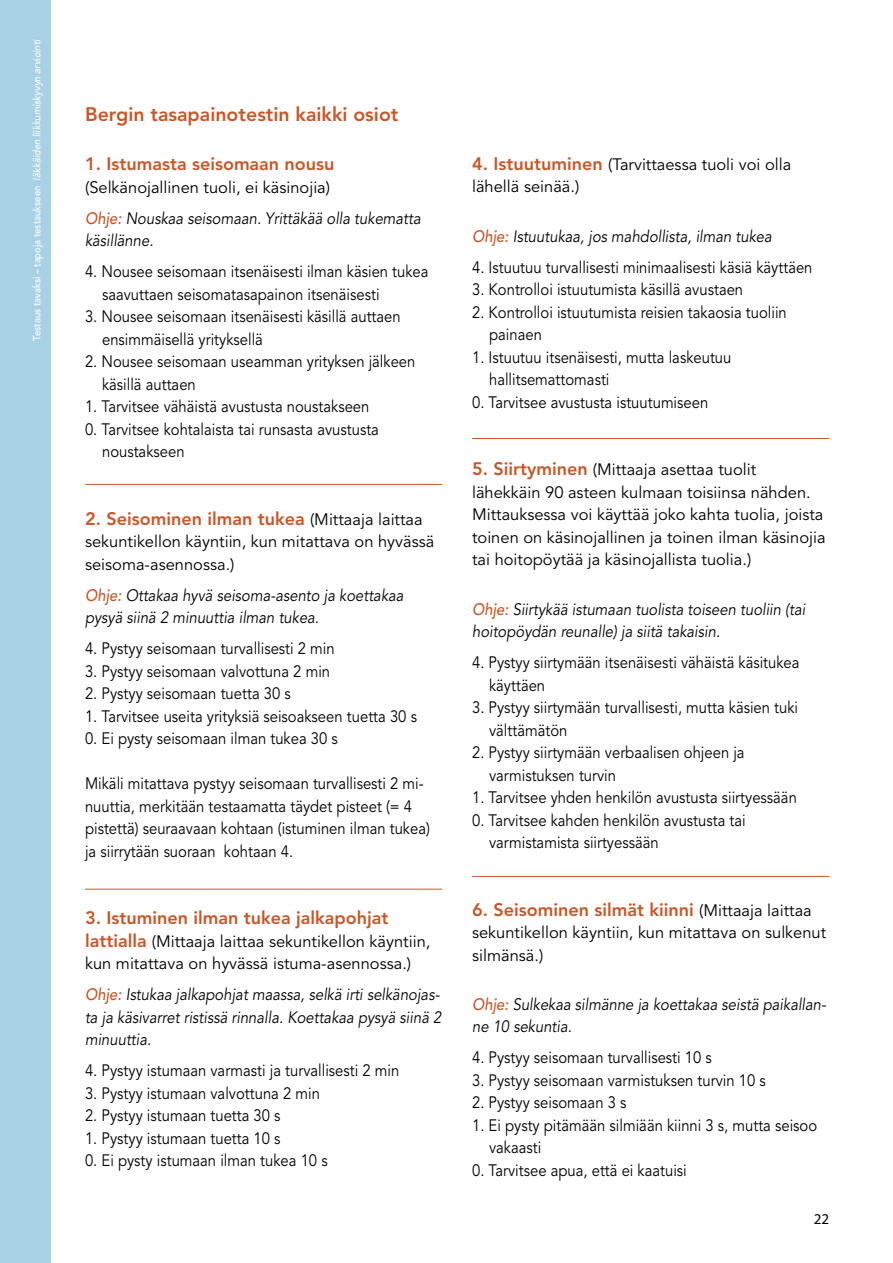
<style>
.page{position:relative;width:893px;height:1263px;background:#fff}
.page>*{position:absolute;margin:0;border:0;box-sizing:border-box;transform-origin:0 0}
.t1{font:800 19.5px "Avenir";color:#c95727}
.t2{font:800 18px "Avenir";color:#c95727}
.t3{font:16.5px/22.5px "Avenir";color:#000;scale:.9 1}
.t4{font:italic 16.5px/22.5px "Avenir";color:#000;scale:.9 1}
.t5{font:16.5px/22.5px "Avenir";color:#000}
.t6{font:15px "Myriad";color:#000}
.t7{font:500 10.5px "Avenir";color:#fff;scale:.9 1}
.s1{font-style:italic}
.s2{font-style:normal}
.s3{font-weight:500;color:#c95727}
.s4{font-weight:400;font-size:16.5px;color:#000}
.s5{font-weight:800;font-size:18px;color:#c95727}
</style>
<div class="page">
<div style="left:0;top:0;width:51px;height:1263px;background:#a9d1e6"></div>
<hr style="left:85px;top:484px;width:357px;height:1px;background:#c95727">
<hr style="left:85px;top:889px;width:357px;height:1px;background:#c95727">
<hr style="left:472px;top:876px;width:357px;height:1px;background:#c95727">
<hr style="left:472px;top:438px;width:357px;height:1px;background:#c95727">
<p class="t7" style="left:31px;top:341px;width:336px;rotate:-90deg">Testaus tavaksi – tapoja testaukseen <span class="s1">Iäkkäiden liikkumiskyvyn arviointi</span></p>
<p class="t1" style="left:85px;top:103px;width:315px">Bergin tasapainotestin kaikki osiot</p>
<p class="t2" style="left:85px;top:153px;width:251px">1. Istumasta seisomaan nousu</p>
<p class="t4" style="left:85px;top:172px;width:375px;line-height:31px"><span class="s2">(Selkänojallinen tuoli, ei käsinojia)<br></span><span class="s3">Ohje:</span> Nouskaa seisomaan. Yrittäkää olla tukematta</p>
<p class="t4" style="left:85px;top:230px;width:78px">käsillänne.</p>
<p class="t3" style="left:102px;top:261px;width:364px;text-indent:-17px">4. Nousee seisomaan itsenäisesti ilman käsien tukea saavuttaen seisomatasapainon itsenäisesti</p>
<p class="t3" style="left:102px;top:306px;width:333px;text-indent:-17px">3. Nousee seisomaan itsenäisesti käsillä auttaen ensimmäisellä yrityksellä</p>
<p class="t3" style="left:102px;top:351px;width:350px;text-indent:-17px">2. Nousee seisomaan useamman yrityksen jälkeen käsillä auttaen</p>
<p class="t3" style="left:85px;top:396px;width:317px">1. Tarvitsee vähäistä avustusta noustakseen</p>
<p class="t3" style="left:102px;top:418px;width:309px;text-indent:-17px">0. Tarvitsee kohtalaista tai runsasta avustusta noustakseen</p>
<p class="t2" style="left:85px;top:508px;width:339px">2. Seisominen ilman tukea <span class="s4">(Mittaaja laittaa</span></p>
<p class="t5" style="left:85px;top:531px;width:351px">sekuntikellon käyntiin, kun mitattava on hyvässä seisoma-asennossa.)</p>
<p class="t4" style="left:85px;top:584px;width:355px"><span class="s3">Ohje:</span> Ottakaa hyvä seisoma-asento ja koettakaa pysyä siinä 2 minuuttia ilman tukea.</p>
<p class="t3" style="left:85px;top:638px;width:279px">4. Pystyy seisomaan turvallisesti 2 min</p>
<p class="t3" style="left:85px;top:660px;width:274px">3. Pystyy seisomaan valvottuna 2 min</p>
<p class="t3" style="left:85px;top:683px;width:230px">2. Pystyy seisomaan tuetta 30 s</p>
<p class="t3" style="left:85px;top:705px;width:370px">1. Tarvitsee useita yrityksiä seisoakseen tuetta 30 s</p>
<p class="t3" style="left:85px;top:728px;width:282px">0. Ei pysty seisomaan ilman tukea 30 s</p>
<p class="t3" style="left:85px;top:773px;width:385px">Mikäli mitattava pystyy seisomaan turvallisesti 2 mi&shy;nuuttia, merkitään testaamatta täydet pisteet (= 4 pistettä) seuraavaan kohtaan (istuminen ilman tukea) ja siirrytään suoraan kohtaan 4.</p>
<p class="t2" style="left:85px;top:907px;width:305px">3. Istuminen ilman tukea jalkapohjat</p>
<p class="t5" style="left:85px;top:930px;width:347px"><span class="s5">lattialla</span> (Mittaaja laittaa sekuntikellon käyntiin, kun mitattava on hyvässä istuma-asennossa.)</p>
<p class="t4" style="left:85px;top:984px;width:397px;text-align:justify"><span class="s3">Ohje:</span> Istukaa jalkapohjat maassa, selkä irti selkänojas&shy;ta ja käsivarret ristissä rinnalla. Koettakaa pysyä siinä 2 minuuttia.</p>
<p class="t3" style="left:85px;top:1060px;width:351px">4. Pystyy istumaan varmasti ja turvallisesti 2 min</p>
<p class="t3" style="left:85px;top:1082px;width:262px">3. Pystyy istumaan valvottuna 2 min</p>
<p class="t3" style="left:85px;top:1105px;width:219px">2. Pystyy istumaan tuetta 30 s</p>
<p class="t3" style="left:85px;top:1127px;width:219px">1. Pystyy istumaan tuetta 10 s</p>
<p class="t3" style="left:85px;top:1150px;width:271px">0. Ei pysty istumaan ilman tukea 10 s</p>
<p class="t5" style="left:472px;top:153px;width:321px"><span class="s5">4. Istuutuminen</span> (Tarvittaessa tuoli voi olla lähellä seinää.)</p>
<p class="t4" style="left:472px;top:225px;width:335px"><span class="s3">Ohje:</span> Istuutukaa, jos mahdollista, ilman tukea</p>
<p class="t3" style="left:472px;top:256px;width:380px">4. Istuutuu turvallisesti minimaalisesti käsiä käyttäen</p>
<p class="t3" style="left:472px;top:279px;width:303px">3. Kontrolloi istuutumista käsillä avustaen</p>
<p class="t3" style="left:489px;top:301px;width:332px;text-indent:-17px">2. Kontrolloi istuutumista reisien takaosia tuoliin painaen</p>
<p class="t3" style="left:489px;top:346px;width:271px;text-indent:-17px">1. Istuutuu itsenäisesti, mutta laskeutuu hallitsemattomasti</p>
<p class="t3" style="left:472px;top:391px;width:264px">0. Tarvitsee avustusta istuutumiseen</p>
<p class="t5" style="left:472px;top:459px;width:355px"><span class="s5">5. Siirtyminen</span> (Mittaaja asettaa tuolit lähekkäin 90 asteen kulmaan toisiinsa nähden.<br>Mittauksessa voi käyttää joko kahta tuolia, joista toinen on käsinojallinen ja toinen ilman käsinojia tai hoitopöytää ja käsinojallista tuolia.)</p>
<p class="t4" style="left:472px;top:598px;width:372px"><span class="s3">Ohje:</span> Siirtykää istumaan tuolista toiseen tuoliin (tai hoitopöydän reunalle) ja siitä takaisin.</p>
<p class="t3" style="left:489px;top:651px;width:346px;text-indent:-17px">4. Pystyy siirtymään itsenäisesti vähäistä käsitukea käyttäen</p>
<p class="t3" style="left:489px;top:696px;width:345px;text-indent:-17px">3. Pystyy siirtymään turvallisesti, mutta käsien tuki välttämätön</p>
<p class="t3" style="left:489px;top:741px;width:285px;text-indent:-17px">2. Pystyy siirtymään verbaalisen ohjeen ja varmistuksen turvin</p>
<p class="t3" style="left:472px;top:786px;width:362px">1. Tarvitsee yhden henkilön avustusta siirtyessään</p>
<p class="t3" style="left:489px;top:809px;width:287px;text-indent:-17px">0. Tarvitsee kahden henkilön avustusta tai varmistamista siirtyessään</p>
<p class="t2" style="left:472px;top:899px;width:341px">6. Seisominen silmät kiinni <span class="s4">(Mittaaja laittaa</span></p>
<p class="t5" style="left:472px;top:921px;width:356px">sekuntikellon käyntiin, kun mitattava on sulkenut silmänsä.)</p>
<p class="t4" style="left:472px;top:993px;width:395px"><span class="s3">Ohje:</span> Sulkekaa silmänne ja koettakaa seistä paikallan&shy;ne 10 sekuntia.</p>
<p class="t3" style="left:472px;top:1047px;width:268px">4. Pystyy seisomaan turvallisesti 10 s</p>
<p class="t3" style="left:472px;top:1069px;width:328px">3. Pystyy seisomaan varmistuksen turvin 10 s</p>
<p class="t3" style="left:472px;top:1092px;width:173px">2. Pystyy seisomaan 3 s</p>
<p class="t3" style="left:489px;top:1114px;width:366px;text-indent:-17px">1. Ei pysty pitämään silmiään kiinni 3 s, mutta seisoo vakaasti</p>
<p class="t3" style="left:472px;top:1159px;width:240px">0. Tarvitsee apua, että ei kaatuisi</p>
<p class="t6" style="left:814px;top:1212px;width:17px">22</p>
</div>
